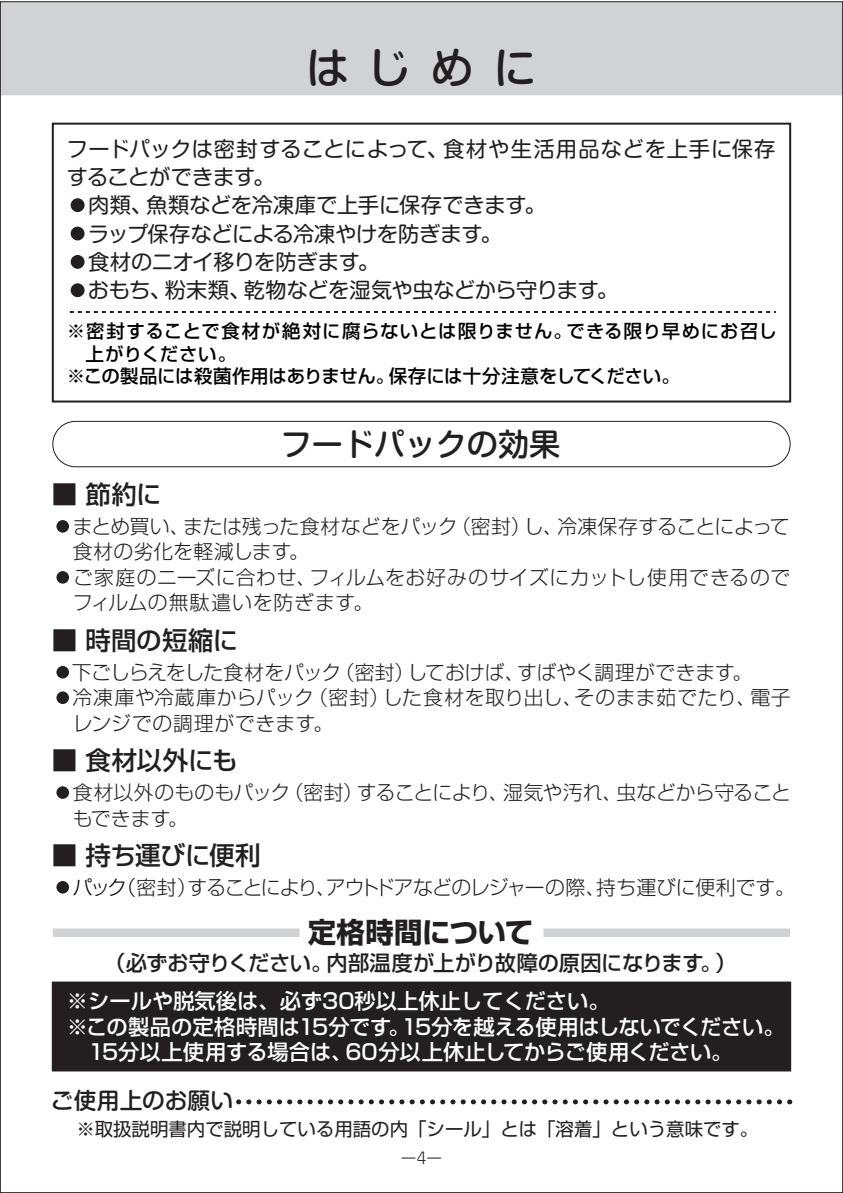
<style>
.page{position:relative;width:843px;height:1193px;background:#fff}
.page>*{position:absolute;margin:0;border:0;box-sizing:border-box;transform-origin:0 0}
.t1{font:500 42.6px "Shin M Go Pro";color:#231f20}
.t2{font:500 31.2px "Shin M Go Pro";letter-spacing:-.005em;color:#231f20}
.t3{font:700 28.4px "Shin Go Pro";letter-spacing:-.01em;color:#231f20}
.t4{font:500 25.6px "Shin Go Pro";letter-spacing:-.015em;color:#231f20}
.t5{font:500 22.6px "Shin M Go Pro";letter-spacing:.005em;color:#231f20}
.t6{font:500 21.2px "Shin Go Pro";color:#fff}
.t7{font:21.2px "Shin M Go Pro";letter-spacing:-.01em;color:#231f20}
.t8{font:21.2px/28.4px "Shin M Go Pro";letter-spacing:.01em;color:#231f20}
.t9{font:500 21.2px "Shin Go Pro";letter-spacing:-.02em;color:#231f20}
.t10{font:300 19.8px/25.6px "Shin Go Pro";color:#231f20}
.t11{font:300 19.8px/25.6px "Shin Go Pro";letter-spacing:.035em;color:#231f20}
.t12{font:300 19.8px/25.6px "Shin Go Pro";letter-spacing:.03em;color:#231f20}
.t13{font:300 19.8px "Shin Go Pro";letter-spacing:-.045em;color:#231f20}
.t14{font:500 18.4px "Shin Go Pro";letter-spacing:.05em;color:#000}
.t15{font:18.4px "Shin Go Pro";color:#231f20}
.t16{font:500 18.4px "Shin Go Pro";letter-spacing:-.01em;color:#000}
.t17{font:500 18.4px "Shin Go Pro";letter-spacing:.03em;color:#000}
.t18{font:300 15.6px "Shin M Go Pro";color:#231f20}
.s1{color:#000}
</style>
<div class="page">
<div style="left:0;top:2px;width:842px;height:93px;background:#d1d2d4"></div>
<svg style="left:52px;top:420px;width:739px;height:47px"></svg>
<svg style="left:236px;top:1099px;width:557px;height:6px"></svg>
<svg style="left:69px;top:311px;width:707px;height:2px"></svg>
<div style="left:52px;top:123px;width:739px;height:279px;border:2px solid #231f20"></div>
<div style="left:53px;top:982px;width:737px;height:88px;background:#231f20"></div>
<div style="left:52px;top:981px;width:739px;height:90px;border:2px solid #231f20"></div>
<div style="left:53px;top:928px;width:246px;height:9px;background:#d1d2d4"></div>
<div style="left:543px;top:928px;width:247px;height:9px;background:#d1d2d4"></div>
<p class="t1" style="left:306px;top:34px;width:231px">はじめに</p>
<p class="t8" style="left:67px;top:132px;width:710px">フードパックは密封することによって、食材や生活用品などを上手に保存することができます。</p>
<p class="t7" style="left:67px;top:188px;width:480px">●肉類、魚類などを冷凍庫で上手に保存できます。</p>
<p class="t7" style="left:67px;top:216px;width:436px">●ラップ保存などによる冷凍やけを防ぎます。</p>
<p class="t7" style="left:67px;top:245px;width:313px">●食材のニオイ移りを防ぎます。</p>
<p class="t7" style="left:67px;top:273px;width:552px">●おもち、粉末類、乾物などを湿気や虫などから守ります。</p>
<p class="t14" style="left:67px;top:316px;width:711px">※密封することで食材が絶対に腐らないとは限りません。できる限り早めにお召し</p>
<p class="t17" style="left:85px;top:338px;width:152px">上がりください。</p>
<p class="t16" style="left:67px;top:361px;width:614px">※この製品には殺菌作用はありません。保存には十分注意をしてください。</p>
<p class="t2" style="left:281px;top:419px;width:281px">フードパックの効果</p>
<p class="t4" style="left:52px;top:473px;width:111px">■ 節約に</p>
<p class="t10" style="left:73px;top:511px;width:718px;text-indent:-20px">●まとめ買い、または残った食材などをパック（密封）し、冷凍保存することによって食材の劣化を軽減します。</p>
<p class="t11" style="left:73px;top:562px;width:719px;text-indent:-20px">●ご家庭のニーズに合わせ、フィルムをお好みのサイズにカットし使用できるのでフィルムの無駄遣いを防ぎます。</p>
<p class="t4" style="left:52px;top:619px;width:188px">■ 時間の短縮に</p>
<p class="t10" style="left:53px;top:657px;width:701px">●下ごしらえをした食材をパック（密封）しておけば、すばやく調理ができます。</p>
<p class="t12" style="left:73px;top:682px;width:719px;text-indent:-20px">●冷凍庫や冷蔵庫からパック（密封）した食材を取り出し、そのまま茹でたり、電子レンジでの調理ができます。</p>
<p class="t4" style="left:52px;top:739px;width:187px">■ 食材以外にも</p>
<p class="t10" style="left:73px;top:777px;width:720px;text-indent:-20px">●食材以外のものもパック（密封）することにより、湿気や汚れ、虫などから守ることもできます。</p>
<p class="t4" style="left:52px;top:834px;width:210px">■ 持ち運びに便利</p>
<p class="t13" style="left:53px;top:871px;width:743px">●<span class="s1">パック（</span>密封）することにより、アウトドアなどのレジャーの際、持ち運びに便利です。</p>
<p class="t3" style="left:308px;top:910px;width:227px">定格時間について</p>
<p class="t9" style="left:105px;top:946px;width:633px">（必ずお守りください。内部温度が上がり故障の原因になります。）</p>
<p class="t6" style="left:67px;top:984px;width:544px">※シールや脱気後は、必ず30秒以上休止してください。</p>
<p class="t6" style="left:67px;top:1009px;width:719px">※この製品の定格時間は15分です。15分を越える使用はしないでください。</p>
<p class="t6" style="left:88px;top:1035px;width:646px">15分以上使用する場合は、60分以上休止してからご使用ください。</p>
<p class="t5" style="left:51px;top:1082px;width:184px">ご使用上のお願い</p>
<p class="t15" style="left:76px;top:1113px;width:683px">※取扱説明書内で説明している用語の内「シール」とは「溶着」という意味です。</p>
<p class="t18" style="left:401px;top:1145px;width:43px">ー4ー</p>
</div>
